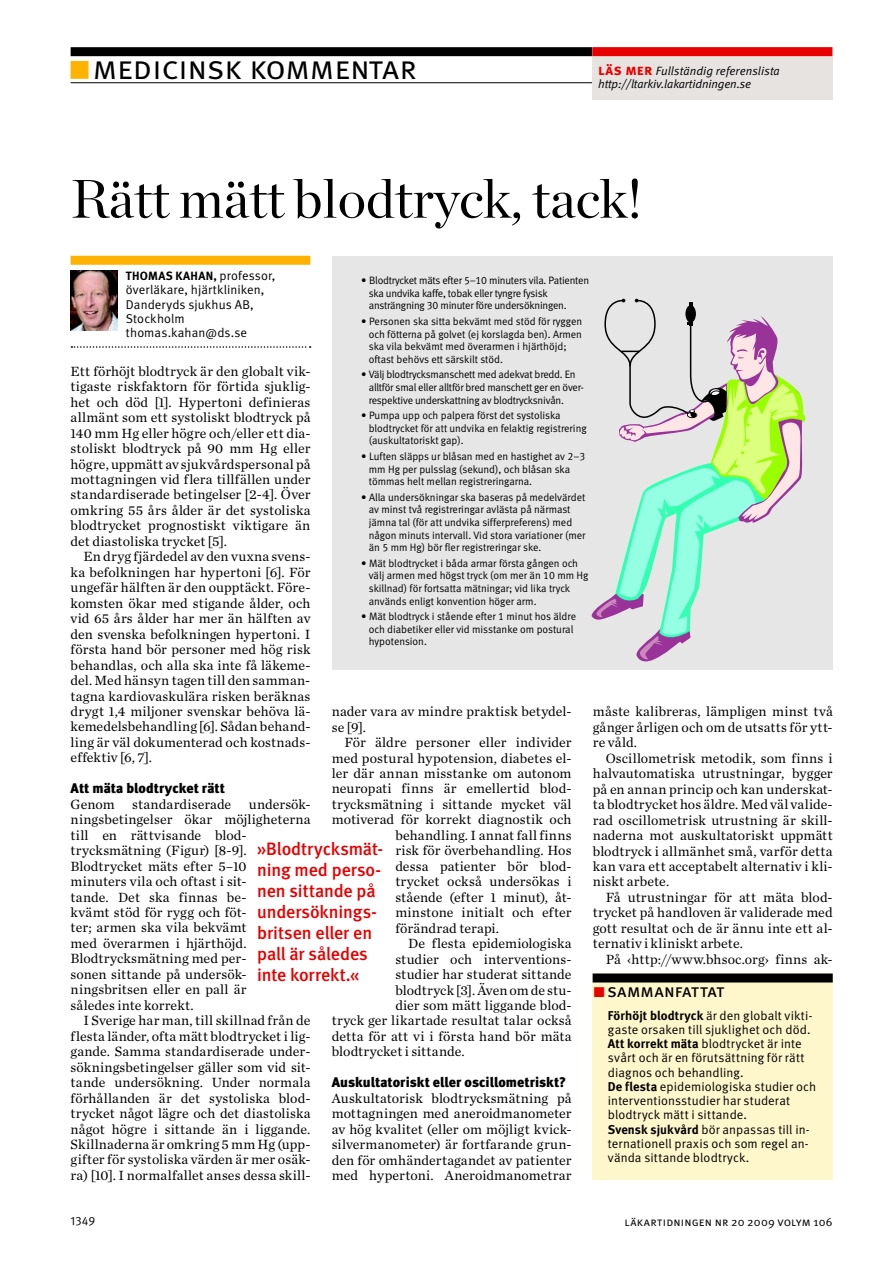
<style>
.page{position:relative;width:894px;height:1263px;background:#fff}
.page>*{position:absolute;margin:0;border:0;box-sizing:border-box;transform-origin:0 0}
.t1{font:54px "Chronicle LT Display";color:#000}
.t2{font:33px "Meta LT Normal Small Caps";color:#000}
.t3{font:18px/21px "Meta LT Medium";letter-spacing:-.01em;color:#e60000}
.t4{font:18px "Meta LT Book Small Caps";color:#000}
.t5{font:13.95px/15.5px "Chronicle LT Text";letter-spacing:.01em;color:#000;text-align:justify}
.t6{font:13.95px "Meta LT Black";letter-spacing:.005em;color:#000}
.t7{font:12.75px/14.2px "Meta LT Normal";letter-spacing:.01em;color:#000}
.t8{font:italic 12px/13.5px "Meta LT Normal";letter-spacing:-.01em;color:#000}
.t9{font:12px "Meta LT Normal Small Caps";letter-spacing:.015em;color:#000}
.t10{font:12px "Meta LT Bold";letter-spacing:.025em;color:#000}
.t11{font:12px "Meta LT Normal Utilities";color:#000}
.t12{font:10.8px/12.6px "Meta LT Normal Tabular";letter-spacing:-.005em;color:#000}
.s1{color:#ffb300}
.s2{font-family:"Meta LT Bold Small Caps";font-style:normal;font-size:15px;color:#e60000}
.s3{font-family:"Meta LT Normal";font-size:12.75px}
.s4{color:#e60000}
.s5{font-family:"Meta LT Bold"}
</style>
<div class="page">
<div style="left:71px;top:47px;width:761px;height:9px;background:#000"></div>
<hr style="left:71px;top:82px;width:761px;height:1px;background:#000">
<div style="left:71px;top:61px;width:17px;height:18px;border:2px solid #ffb300"></div>
<div style="left:592px;top:973px;width:240px;height:206px;background:#fff7cc"></div>
<div style="left:592px;top:973px;width:240px;height:9px;background:#000"></div>
<svg style="left:71px;top:346px;width:239px;height:2px"></svg>
<img style="left:71px;top:271px;width:46px;height:59px">
<div style="left:71px;top:256px;width:239px;height:9px;background:#ffb300"></div>
<div style="left:331px;top:256px;width:501px;height:413px;background:#e6e6e6"></div>
<svg style="left:591px;top:298px;width:213px;height:364px"></svg>
<div style="left:592px;top:47px;width:240px;height:52px;background:#e6e3e0"></div>
<div style="left:592px;top:47px;width:240px;height:9px;background:#e60000"></div>
<h2 class="t2" style="left:71px;top:48px;width:347px"><span class="s1">■</span> medicinsk kommentar</h2>
<p class="t8" style="left:598px;top:64px;width:183px"><span class="s2">läs mer</span> Fullständig referenslista http://ltarkiv.lakartidningen.se</p>
<h1 class="t1" style="left:71px;top:165px;width:573px">Rätt mätt blodtryck, tack!</h1>
<p class="t10" style="left:126px;top:269px;width:151px">THOMAS KAHAN, <span class="s3">professor,</span></p>
<p class="t7" style="left:126px;top:282px;width:140px">överläkare, hjärtkliniken,<br>Dan de ryds sjukhus AB,<br>Stockholm thomas.kahan@ds.se</p>
<p class="t12" style="left:368px;top:274px;width:222px;text-indent:-7px">• Blodtrycket mäts efter 5–10 minuters vila. Patienten ska undvika kaffe, tobak eller tyngre fysisk ansträngning 30 minuter före undersökningen.</p>
<p class="t12" style="left:368px;top:315px;width:215px;text-indent:-7px">• Personen ska sitta bekvämt med stöd för ryggen och fötterna på golvet (ej korslagda ben). Armen ska vila bekvämt med överarmen i hjärthöjd; oftast behövs ett särskilt stöd.</p>
<p class="t12" style="left:368px;top:368px;width:216px;text-indent:-7px">• Välj blodtrycksmanschett med adekvat bredd. En alltför smal eller alltför bred manschett ger en över&shy;respektive underskattning av blodtrycksnivån.</p>
<p class="t12" style="left:368px;top:409px;width:219px;text-indent:-7px">• Pumpa upp och palpera först det systoliska blodtrycket för att undvika en felaktig registrering (auskultatoriskt gap).</p>
<p class="t12" style="left:368px;top:450px;width:218px;text-indent:-7px">• Luften släpps ur blåsan med en hastighet av 2–3 mm Hg per pulsslag (sekund), och blåsan ska tömmas helt mellan registreringarna.</p>
<p class="t12" style="left:368px;top:490px;width:218px;text-indent:-7px">• Alla undersökningar ska baseras på medelvärdet av minst två registreringar avlästa på närmast jämna tal (för att undvika sifferpreferens) med någon minuts intervall. Vid stora variationer (mer än 5 mm Hg) bör fler registreringar ske.</p>
<p class="t12" style="left:368px;top:556px;width:221px;text-indent:-7px">• Mät blodtrycket i båda armar första gången och välj armen med högst tryck (om mer än 10 mm Hg skillnad) för fortsatta mätningar; vid lika tryck används enligt konvention höger arm.</p>
<p class="t12" style="left:368px;top:610px;width:209px;text-indent:-7px">• Mät blodtryck i stående efter 1 minut hos äldre och diabetiker eller vid misstanke om postural hypotension.</p>
<p class="t5" style="left:71px;top:363px;width:241px">Ett förhöjt blodtryck är den globalt vik&shy;tigaste riskfaktorn för förtida sjuklig&shy;het och död [1]. Hypertoni definieras allmänt som ett systoliskt blodtryck på 140 mm Hg eller högre och/eller ett dia&shy;stoliskt blodtryck på 90 mm Hg eller hög re, uppmätt av sjukvårdspersonal på mottagningen vid flera tillfällen under standardiserade betingelser [2-4]. Över omkring 55 års ålder är det systoliska blodtrycket prognostiskt viktigare än det diastoliska trycket [5].</p>
<p class="t5" style="left:71px;top:549px;width:241px;text-indent:13px">En dryg fjärdedel av den vuxna svens&shy;ka befolkningen har hypertoni [6]. För ungefär hälften är den oupptäckt. Före&shy;komsten ökar med stigande ålder, och vid 65 års ålder har mer än hälften av den svenska befolkningen hypertoni. I första hand bör personer med hög risk behandlas, och alla ska inte få läkeme&shy;del. Med hänsyn tagen till den samman&shy;tagna kardiovaskulära risken beräknas drygt 1,4 miljoner svenskar behöva lä&shy;kemedelsbehandling [6]. Sådan behand&shy;ling är väl dokumenterad och kostnads&shy;effektiv [6, 7].</p>
<p class="t6" style="left:71px;top:780px;width:156px">Att mäta blodtrycket rätt</p>
<p class="t5" style="left:71px;top:796px;width:45px">Genom</p>
<p class="t5" style="left:132px;top:796px;width:101px">standardiserade</p>
<p class="t5" style="left:592px;top:703px;width:241px">måste kalibreras, lämpligen minst två gånger årligen och om de utsatts för ytt&shy;re våld.</p>
<p class="t5" style="left:592px;top:750px;width:241px;text-indent:13px">Oscillometrisk metodik, som finns i halvautomatiska utrustningar, bygger på en annan princip och kan underskat&shy;ta blodtrycket hos äldre. Med väl valide&shy;rad oscil lometrisk utrustning är skill&shy;naderna mot auskultatoriskt uppmätt blodtryck i allmänhet små, varför detta kan vara ett acceptabelt alternativ i kli&shy;niskt arbete.</p>
<p class="t5" style="left:592px;top:889px;width:241px;text-indent:13px">Få utrustningar för att mäta blod&shy;trycket på handloven är validerade med gott resultat och de är ännu inte ett al&shy;ternativ i kliniskt arbete.</p>
<p class="t5" style="left:605px;top:951px;width:228px">På ‹http://www.bhsoc.org› finns ak-</p>
<p class="t5" style="left:332px;top:703px;width:241px">nader vara av mindre praktisk betydel&shy;se [9].</p>
<p class="t5" style="left:344px;top:734px;width:228px">För äldre personer eller individer</p>
<p class="t5" style="left:332px;top:750px;width:241px">med postural hypotension, diabetes el-</p>
<p class="t5" style="left:332px;top:765px;width:241px">ler där annan misstanke om autonom</p>
<p class="t5" style="left:332px;top:781px;width:241px">neuropati finns är emellertid blod-</p>
<p class="t5" style="left:332px;top:796px;width:241px">trycksmätning i sittande mycket väl</p>
<p class="t5" style="left:332px;top:811px;width:241px">motiverad för korrekt diagnostik och</p>
<p class="t5" style="left:395px;top:827px;width:178px">behandling. I annat fall finns</p>
<p class="t5" style="left:395px;top:842px;width:178px">risk för överbehandling. Hos</p>
<p class="t5" style="left:395px;top:858px;width:178px">dessa patienter bör blod-</p>
<p class="t5" style="left:395px;top:873px;width:178px">trycket också undersökas i</p>
<p class="t5" style="left:395px;top:889px;width:178px">stående (efter 1 minut), åt-</p>
<p class="t5" style="left:395px;top:904px;width:178px">minstone initialt och efter</p>
<p class="t5" style="left:395px;top:920px;width:105px">förändrad terapi.</p>
<p class="t5" style="left:408px;top:935px;width:165px">De flesta epidemiologiska</p>
<p class="t5" style="left:395px;top:951px;width:178px">studier och interventions-</p>
<p class="t5" style="left:395px;top:966px;width:178px">studier har studerat sittande</p>
<p class="t5" style="left:395px;top:982px;width:178px">blodtryck [3]. Även om de stu-</p>
<p class="t5" style="left:395px;top:997px;width:178px">dier som mätt liggande blod-</p>
<p class="t5" style="left:332px;top:1012px;width:241px">tryck ger likartade resultat talar också</p>
<p class="t5" style="left:332px;top:1028px;width:241px">detta för att vi i första hand bör mäta</p>
<p class="t5" style="left:332px;top:1043px;width:134px">blodtrycket i sittande.</p>
<p class="t6" style="left:332px;top:1073px;width:235px">Auskultatoriskt eller oscillometriskt?</p>
<p class="t5" style="left:332px;top:1090px;width:241px">Auskultatorisk blodtrycksmätning på mottagningen med aneroidmanometer av hög kvalitet (eller om möjligt kvick&shy;silvermanometer) är fortfarande grun&shy;den för omhändertagandet av patienter med hypertoni. Aneroidmanometrar</p>
<p class="t5" style="left:71px;top:796px;width:241px;text-align:left;text-indent:178px">undersök&shy;ningsbetingelser ökar möjligheterna till en rättvisande blod&shy;trycksmätning (Figur) [8-9].<br>Blodtrycket mäts efter 5–10<br>minuters vila och oftast i sit-<br>tande. Det ska finnas be-<br>kvämt stöd för rygg och föt-<br>ter; armen ska vila bekvämt<br>med överarmen i hjärthöjd.<br>Blodtrycksmätning med per-<br>sonen sittande på undersök&shy;ningsbritsen eller en pall är<br>således inte korrekt.</p>
<p class="t5" style="left:71px;top:1012px;width:241px;text-indent:13px">I Sverige har man, till skillnad från de flesta länder, ofta mätt blodtrycket i lig&shy;gande. Samma standardiserade under&shy;sökningsbetingelser gäller som vid sit&shy;tande undersökning. Under normala förhållanden är det systoliska blod&shy;trycket något lägre och det diastoliska något högre i sittande än i liggande.<br>Skillnaderna är omkring 5 mm Hg (upp&shy;gifter för systoliska värden är mer osäk&shy;ra) [10]. I normalfallet anses dessa skill-</p>
<p class="t3" style="left:257px;top:838px;width:127px">»Blodtrycksmät&shy;ning med perso&shy;nen sittande på undersöknings&shy;britsen eller en pall är således inte korrekt.«</p>
<p class="t4" style="left:593px;top:980px;width:132px"><span class="s4">■</span> sammanfattat</p>
<p class="t7" style="left:607px;top:1007px;width:210px"><span class="s5">Förhöjt blodtryck</span> är den globalt vikti&shy;gaste orsaken till sjuklighet och död.<br><span class="s5">Att korrekt mäta</span> blodtrycket är inte svårt och är en förutsättning för rätt dia gnos och behandling.<br><span class="s5">De flesta</span> epidemiologiska studier och interventionsstudier har studerat blod tryck mätt i sittande.<br><span class="s5">Svensk sjukvård</span> bör anpassas till in&shy;ternationell praxis och som regel an&shy;vända sittande blodtryck.</p>
<p class="t11" style="left:71px;top:1214px;width:26px">1349</p>
<p class="t9" style="left:624px;top:1214px;width:210px">läkartidningen nr 20 2009 volym 106</p>
</div>
